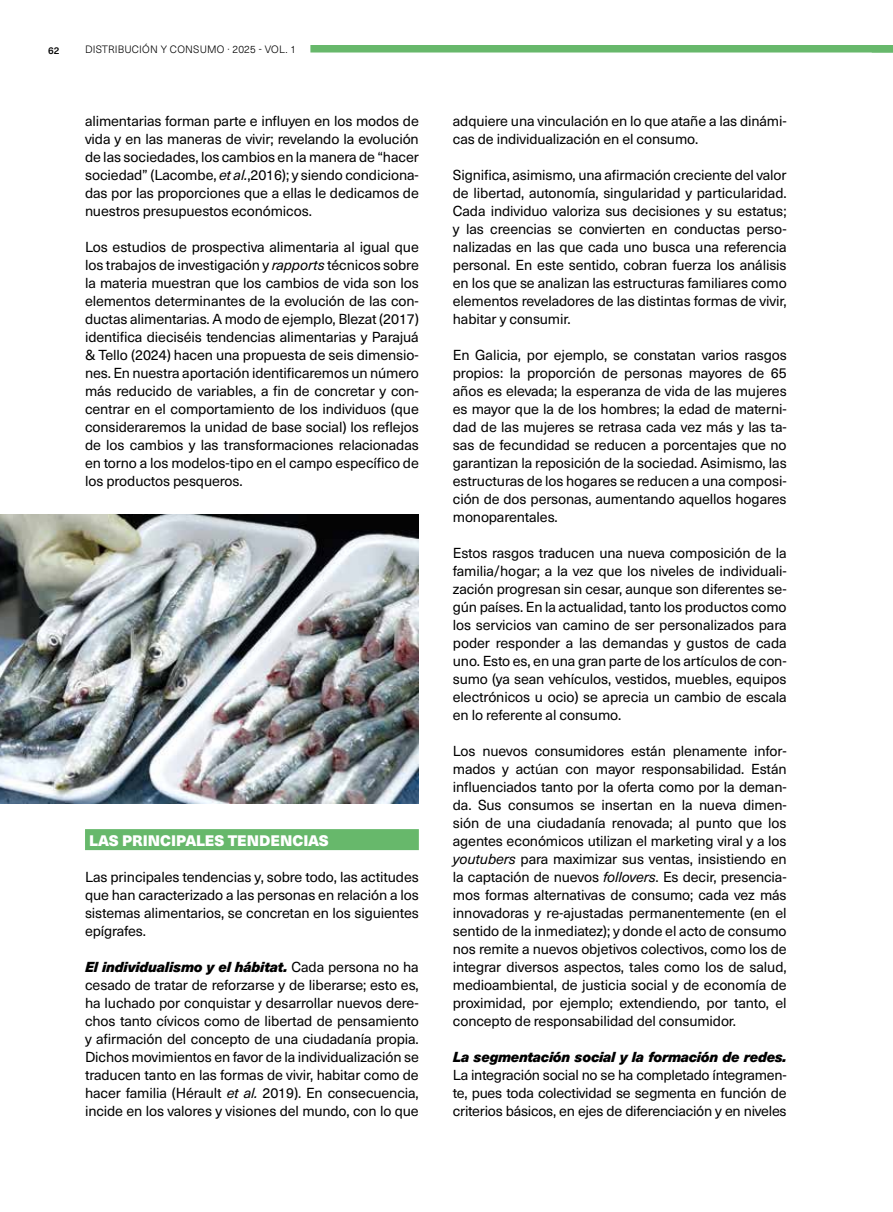
<style>
.page{position:relative;width:893px;height:1212px;background:#fff}
.page>*{position:absolute;margin:0;border:0;box-sizing:border-box;transform-origin:0 0}
.t1{font:900 15px "Neue Haas Unica";color:#fff}
.t2{font:14.25px/18px "Neue Haas Unica";letter-spacing:-.01em;color:#000;text-align:justify}
.t3{font:italic 700 14.25px "Neue Haas Unica";letter-spacing:-.02em;color:#000}
.t4{font:300 10.5px "Neue Haas Unica";letter-spacing:.02em;color:#000}
.t5{font:500 9.75px "Neue Haas Unica";color:#000}
.s1{font-style:italic}
.s2{font-weight:700;font-style:italic}
</style>
<div class="page">
<div style="left:310px;top:45px;width:583px;height:8px;background:#67b86b"></div>
<img style="left:0;top:515px;width:419px;height:288px">
<div style="left:85px;top:829px;width:334px;height:21px;background:#67b86b"></div>
<p class="t5" style="left:48px;top:43px;width:13px">62</p>
<p class="t4" style="left:85px;top:41px;width:213px">DISTRIBUCIÓN Y CONSUMO · 2025 - VOL. 1</p>
<p class="t2" style="left:85px;top:111px;width:335px">alimentarias forman parte e influyen en los modos de vida y en las maneras de vivir; revelando la evolución de las sociedades, los cambios en la manera de “hacer sociedad” (Lacombe, <span class="s1">et al.</span>,2016); y siendo condiciona&shy;das por las proporciones que a ellas le dedicamos de nuestros presupuestos económicos.</p>
<p class="t2" style="left:85px;top:237px;width:335px">Los estudios de prospectiva alimentaria al igual que los trabajos de investigación y <span class="s1">rapports</span> técnicos sobre la materia muestran que los cambios de vida son los elementos determinantes de la evolución de las con&shy;ductas alimentarias. A modo de ejemplo, Blezat (2017) identifica dieciséis tendencias alimentarias y Parajuá &amp; Tello (2024) hacen una propuesta de seis dimensio&shy;nes. En nuestra aportación identificaremos un número más reducido de variables, a fin de concretar y con&shy;centrar en el comportamiento de los individuos (que consideraremos la unidad de base social) los reflejos de los cambios y las transformaciones relacionadas en torno a los modelos-tipo en el campo específico de los productos pesqueros.</p>
<p class="t1" style="left:89px;top:829px;width:241px">LAS PRINCIPALES TENDENCIAS</p>
<p class="t2" style="left:85px;top:867px;width:335px">Las principales tendencias y, sobre todo, las actitudes que han caracterizado a las personas en relación a los sistemas alimentarios, se concretan en los siguientes epígrafes.</p>
<p class="t2" style="left:85px;top:957px;width:335px"><span class="s2">El individualismo y el hábitat.</span> Cada persona no ha cesado de tratar de reforzarse y de liberarse; esto es, ha luchado por conquistar y desarrollar nuevos dere&shy;chos tanto cívicos como de libertad de pensamiento y afirmación del concepto de una ciudadanía propia.<br>Dichos movimientos en favor de la individualización se traducen tanto en las formas de vivir, habitar como de hacer familia (Hérault <span class="s1">et al.</span> 2019). En consecuencia, incide en los valores y visiones del mundo, con lo que</p>
<p class="t2" style="left:453px;top:111px;width:335px">adquiere una vinculación en lo que atañe a las dinámi&shy;cas de individualización en el consumo.</p>
<p class="t2" style="left:453px;top:165px;width:335px">Significa, asimismo, una afirmación creciente del valor de libertad, autonomía, singularidad y particularidad.<br>Cada individuo valoriza sus decisiones y su estatus; y las creencias se convierten en conductas perso&shy;nalizadas en las que cada uno busca una referencia personal. En este sentido, cobran fuerza los análisis en los que se analizan las estructuras familiares como elementos reveladores de las distintas formas de vivir, habitar y consumir.</p>
<p class="t2" style="left:453px;top:345px;width:335px">En Galicia, por ejemplo, se constatan varios rasgos propios: la proporción de personas mayores de 65 años es elevada; la esperanza de vida de las mujeres es mayor que la de los hombres; la edad de materni&shy;dad de las mujeres se retrasa cada vez más y las ta&shy;sas de fecundidad se reducen a porcentajes que no garantizan la reposición de la sociedad. Asimismo, las estructuras de los hogares se reducen a una composi&shy;ción de dos personas, aumentando aquellos hogares monoparentales.</p>
<p class="t2" style="left:453px;top:543px;width:335px">Estos rasgos traducen una nueva composición de la familia/hogar; a la vez que los niveles de individuali&shy;zación progresan sin cesar, aunque son diferentes se&shy;gún países. En la actualidad, tanto los productos como los servicios van camino de ser personalizados para poder responder a las demandas y gustos de cada uno. Esto es, en una gran parte de los artículos de con&shy;sumo (ya sean vehículos, vestidos, muebles, equipos electrónicos u ocio) se aprecia un cambio de escala en lo referente al consumo.</p>
<p class="t2" style="left:453px;top:741px;width:335px">Los nuevos consumidores están plenamente infor&shy;mados y actúan con mayor responsabilidad. Están influenciados tanto por la oferta como por la deman&shy;da. Sus consumos se insertan en la nueva dimen&shy;sión de una ciudadanía renovada; al punto que los agentes económicos utilizan el marketing viral y a los <span class="s1">youtubers</span> para maximizar sus ventas, insistiendo en la captación de nuevos <span class="s1">follovers</span>. Es decir, presencia&shy;mos formas alternativas de consumo; cada vez más innovadoras y re-ajustadas permanentemente (en el sentido de la inmediatez); y donde el acto de consumo nos remite a nuevos objetivos colectivos, como los de integrar diversos aspectos, tales como los de salud, medioambiental, de justicia social y de economía de proximidad, por ejemplo; extendiendo, por tanto, el concepto de responsabilidad del consumidor.</p>
<p class="t3" style="left:453px;top:1045px;width:335px">La segmentación social y la formación de redes.</p>
<p class="t2" style="left:453px;top:1065px;width:335px">La integración social no se ha completado íntegramen&shy;te, pues toda colectividad se segmenta en función de criterios básicos, en ejes de diferenciación y en niveles</p>
</div>
